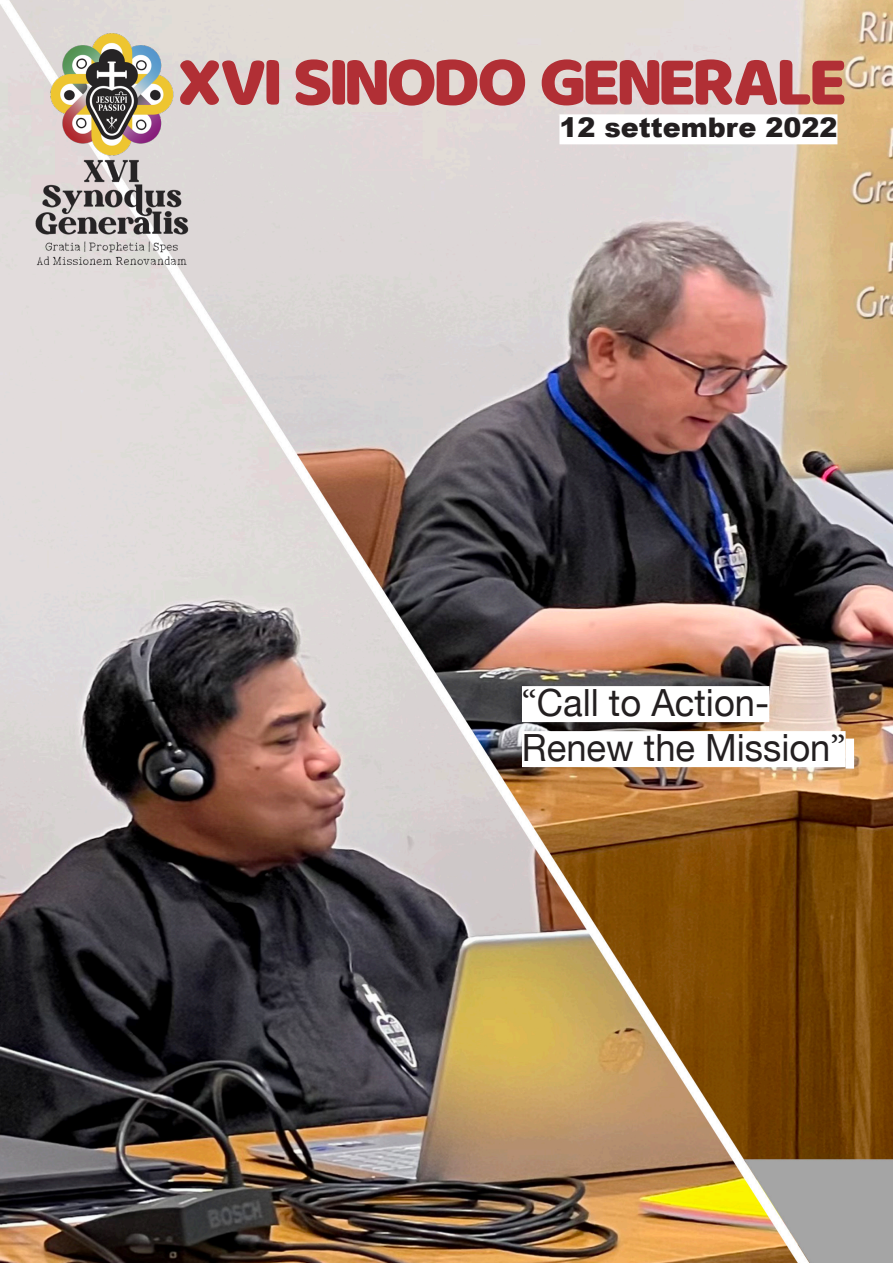
<style>
.page{position:relative;width:893px;height:1263px;background:#fff}
.page>*{position:absolute;margin:0;border:0;box-sizing:border-box;transform-origin:0 0}
.t1{font:72px "Quentin Pro";color:#b12f35}
.TEXTO_REMARCADO{font:37.5px/45px "Helvetica Neue";color:#231f20}
.JAV_SINODO{font:900 27px "Arial";color:#231f20}
.s1{font-family:"Minion Pro"}
</style>
<div class="page">
<img style="left:0;top:0;width:893px;height:1263px">
<div style="left:522px;top:686px;width:247px;height:36px;background:#fff"></div>
<div style="left:522px;top:731px;width:323px;height:36px;background:#fff"></div>
<div style="left:845px;top:739px;width:9px;height:30px;background:#fff"></div>
<div style="left:559px;top:114px;width:278px;height:30px;background:#fff"></div>
<img style="left:30px;top:28px;width:163px;height:242px">
<p class="t1" style="left:179px;top:29px;width:668px">XVI SINODO GENERALE</p>
<p class="JAV_SINODO" style="left:559px;top:108px;width:279px">12 settembre 2022</p>
<p class="TEXTO_REMARCADO" style="left:522px;top:682px;width:325px"><span class="s1">“</span>Call to Action-<br>Renew the Mission<span class="s1">”</span></p>
</div>
